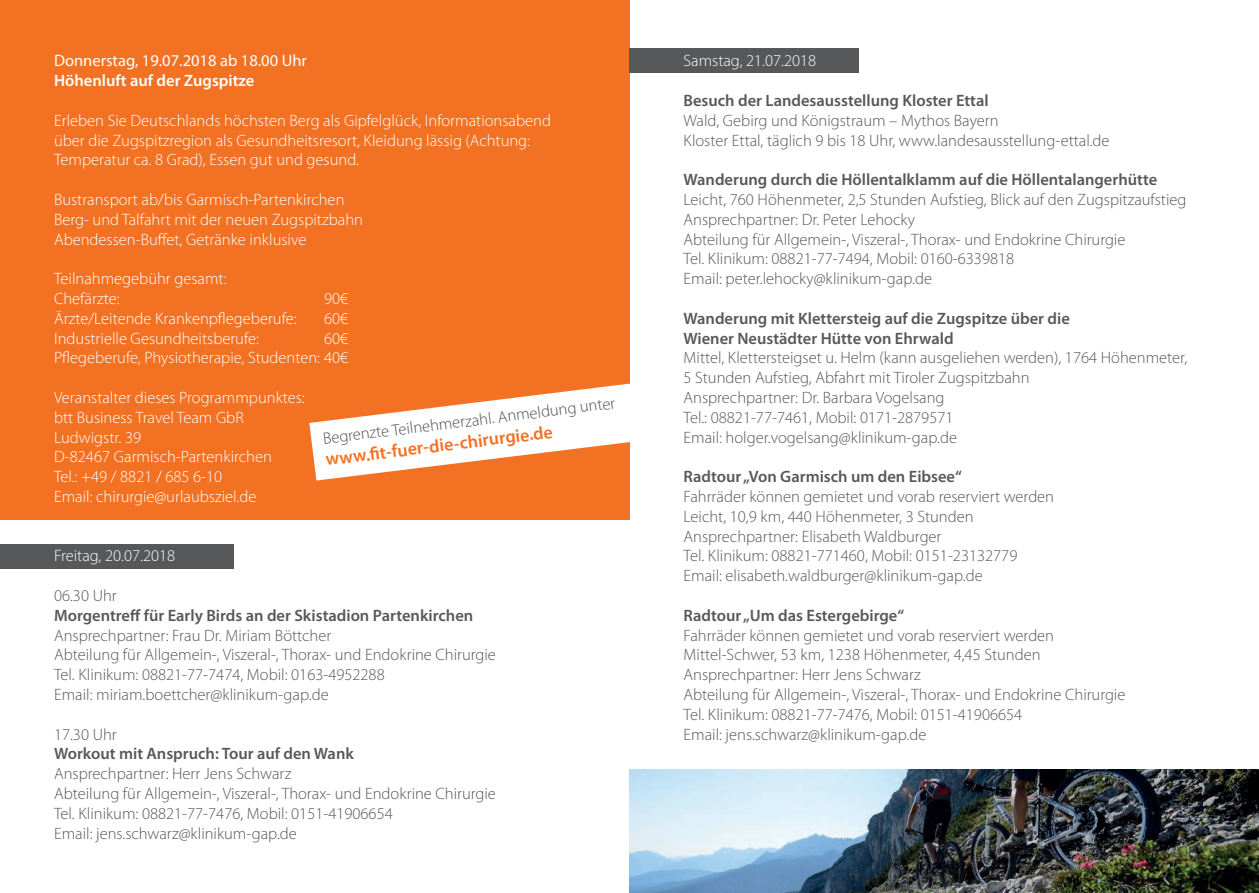
<style>
.page{position:relative;width:1259px;height:893px;background:#fff}
.page>*{position:absolute;margin:0;border:0;box-sizing:border-box;transform-origin:0 0}
.t1{font:600 18px "Myriad Pro";color:#f37123}
.t2{font:300 16.5px/19.8px "Myriad Pro";color:#57585a}
.t3{font:300 16.5px/19.8px "Myriad Pro";color:#fff}
.t4{font:600 16.5px/19.8px "Myriad Pro";color:#57585a}
.t5{font:300 16.5px "Myriad Pro";color:#4f5252}
.t6{font:16.5px "Myriad Pro";color:#fff}
.t7{font:600 16.5px "Myriad Pro";color:#fff}
</style>
<div class="page">
<div style="left:0;top:544px;width:234px;height:25px;background:#57585a"></div>
<div style="left:0;top:0;width:629px;height:519px;background:#f37122"></div>
<svg style="left:309px;top:378px;width:321px;height:103px"></svg>
<div style="left:629px;top:48px;width:230px;height:25px;background:#57585a"></div>
<img style="left:629px;top:770px;width:630px;height:123px">
<p class="t6" style="left:54px;top:51px;width:254px">Donnerstag, 19.07.2018 ab 18.00 Uhr</p>
<p class="t7" style="left:54px;top:70px;width:202px">Höhenluft auf der Zugspitze</p>
<p class="t3" style="left:54px;top:110px;width:498px">Erleben Sie Deutschlands höchsten Berg als Gipfelglück, Informationsabend über die Zugspitzregion als Gesundheitsresort, Kleidung lässig (Achtung:<br>Temperatur ca. 8 Grad), Essen gut und gesund.</p>
<p class="t3" style="left:54px;top:189px;width:310px">Bustransport ab/bis Garmisch-Partenkirchen<br>Berg- und Talfahrt mit der neuen Zugspitzbahn<br>Abendessen-Buffet, Getränke inklusive</p>
<p class="t3" style="left:54px;top:269px;width:174px">Teilnahmegebühr gesamt:<br>Chefärzte:</p>
<p class="t3" style="left:324px;top:288px;width:26px">90€</p>
<p class="t3" style="left:54px;top:308px;width:244px">Ärzte/Leitende Krankenpflegeberufe:</p>
<p class="t3" style="left:324px;top:308px;width:26px">60€</p>
<p class="t3" style="left:54px;top:328px;width:206px">Industrielle Gesundheitsberufe:</p>
<p class="t3" style="left:54px;top:328px;width:296px;text-align:right">60€<br>Pflegeberufe, Physiotherapie, Studenten: 40€</p>
<p class="t3" style="left:54px;top:387px;width:252px">Veranstalter dieses Programmpunktes: btt Business Travel Team GbR<br>Ludwigstr. 39<br>D-82467 Garmisch-Partenkirchen<br>Tel.: +49 / 8821 / 685 6-10<br>Email: chirurgie@urlaubsziel.de</p>
<p class="t5" style="left:322px;top:429px;width:296px;rotate:-7deg">Begrenzte Teilnehmerzahl. Anmeldung unter</p>
<p class="t1" style="left:324px;top:448px;width:230px;rotate:-7deg">www.fi t-fuer-die-chirurgie.de</p>
<p class="t3" style="left:54px;top:546px;width:123px">Freitag, 20.07.2018</p>
<p class="t2" style="left:54px;top:585px;width:64px">06.30 Uhr</p>
<p class="t4" style="left:54px;top:605px;width:421px">Morgentreff für Early Birds an der Skistadion Partenkirchen</p>
<p class="t2" style="left:54px;top:625px;width:443px">Ansprechpartner: Frau Dr. Miriam Böttcher<br>Abteilung für Allgemein-, Viszeral-, Thorax- und Endokrine Chirurgie Tel. Klinikum: 08821-77-7474, Mobil: 0163-4952288<br>Email: miriam.boettcher@klinikum-gap.de</p>
<p class="t2" style="left:54px;top:724px;width:64px">17.30 Uhr</p>
<p class="t4" style="left:54px;top:744px;width:301px">Workout mit Anspruch: Tour auf den Wank</p>
<p class="t2" style="left:54px;top:764px;width:443px">Ansprechpartner: Herr Jens Schwarz<br>Abteilung für Allgemein-, Viszeral-, Thorax- und Endokrine Chirurgie Tel. Klinikum: 08821-77-7476, Mobil: 0151-41906654<br>Email: jens.schwarz@klinikum-gap.de</p>
<p class="t3" style="left:683px;top:51px;width:134px">Samstag, 21.07.2018</p>
<p class="t4" style="left:683px;top:90px;width:307px">Besuch der Landesausstellung Kloster Ettal</p>
<p class="t2" style="left:683px;top:110px;width:427px">Wald, Gebirg und Königstraum – Mythos Bayern<br>Kloster Ettal, täglich 9 bis 18 Uhr, www.landesausstellung-ettal.de</p>
<p class="t4" style="left:683px;top:169px;width:475px">Wanderung durch die Höllentalklamm auf die Höllentalangerhütte</p>
<p class="t2" style="left:683px;top:189px;width:504px">Leicht, 760 Höhenmeter, 2,5 Stunden Aufstieg, Blick auf den Zugspitzaufstieg Ansprechpartner: Dr. Peter Lehocky<br>Abteilung für Allgemein-, Viszeral-, Thorax- und Endokrine Chirurgie<br>Tel. Klinikum: 08821-77-7494, Mobil: 0160-6339818<br>Email: peter.lehocky@klinikum-gap.de</p>
<p class="t4" style="left:683px;top:308px;width:388px">Wanderung mit Klettersteig auf die Zugspitze über die<br>Wiener Neustädter Hütte von Ehrwald</p>
<p class="t2" style="left:683px;top:348px;width:505px">Mittel, Klettersteigset u. Helm (kann ausgeliehen werden), 1764 Höhenmeter, 5 Stunden Aufstieg, Abfahrt mit Tiroler Zugspitzbahn<br>Ansprechpartner: Dr. Barbara Vogelsang<br>Tel.: 08821-77-7461, Mobil: 0171-2879571<br>Email: holger.vogelsang@klinikum-gap.de</p>
<p class="t4" style="left:683px;top:466px;width:280px">Radtour „Von Garmisch um den Eibsee“</p>
<p class="t2" style="left:683px;top:486px;width:372px">Fahrräder können gemietet und vorab reserviert werden Leicht, 10,9 km, 440 Höhenmeter, 3 Stunden Ansprechpartner: Elisabeth Waldburger<br>Tel. Klinikum: 08821-771460, Mobil: 0151-23132779<br>Email: elisabeth.waldburger@klinikum-gap.de</p>
<p class="t4" style="left:683px;top:605px;width:222px">Radtour „Um das Estergebirge“</p>
<p class="t2" style="left:683px;top:625px;width:443px">Fahrräder können gemietet und vorab reserviert werden Mittel-Schwer, 53 km, 1238 Höhenmeter, 4,45 Stunden Ansprechpartner: Herr Jens Schwarz<br>Abteilung für Allgemein-, Viszeral-, Thorax- und Endokrine Chirurgie Tel. Klinikum: 08821-77-7476, Mobil: 0151-41906654<br>Email: jens.schwarz@klinikum-gap.de</p>
</div>
